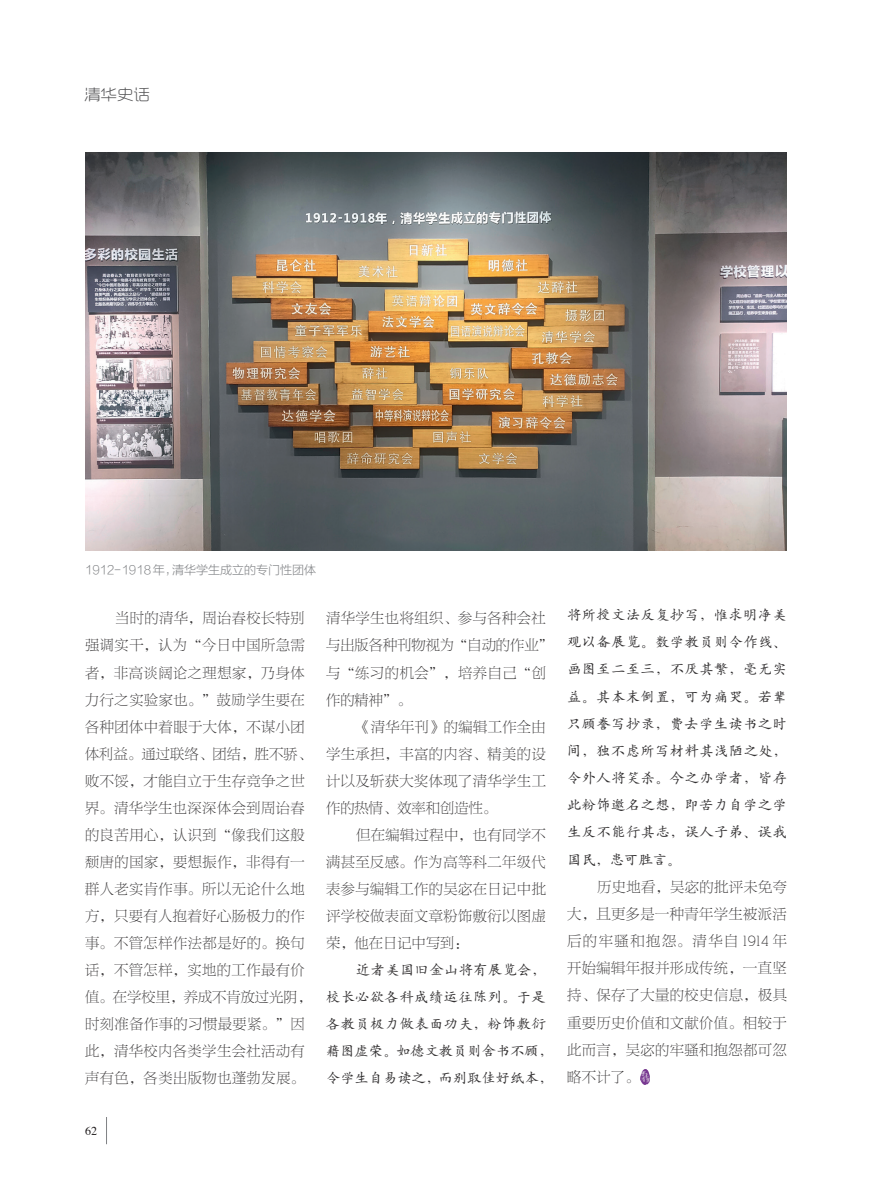
<style>
.page{position:relative;width:872px;height:1191px;background:#fff}
.page>*{position:absolute;margin:0;border:0;box-sizing:border-box;transform-origin:0 0}
.t1{font:300 15px "RTWS Yue Go Trial";color:#505052;scale:1.1 1}
.正文字体{font:14.25px/27px "FZNBSJW GB1 0";letter-spacing:.03em;color:#312f30;text-align:justify}
.正文字体-2{font:14.25px/27.2px "H Yc 1 gj";letter-spacing:.03em;color:#312f30}
.图注{font:12px "FZLTXHK GBK1 0";color:#808285}
.t2{font:12px "Times";color:#231f20}
</style>
<div class="page">
<svg style="left:106px;top:1117px;width:1px;height:27px"></svg>
<img style="left:640px;top:1069px;width:10px;height:15px">
<img style="left:85px;top:152px;width:702px;height:399px">
<p class="t1" style="left:84px;top:87px;width:61px">清华史话</p>
<p class="图注" style="left:85px;top:563px;width:233px">1912-1918年，清华学生成立的专门性团体</p>
<p class="正文字体" style="left:85px;top:605px;width:228px;text-align:left;text-indent:30px">当时的清华，周诒春校长特别强调实干，认为“今日中国所急需者，非高谈阔论之理想家，乃身体力行之实验家也。”鼓励学生要在各种团体中着眼于大体，不谋小团体利益。通过联络、团结，胜不骄、败不馁，才能自立于生存竞争之世界。清华学生也深深体会到周诒春的良苦用心，认识到“像我们这般颓唐的国家，要想振作，非得有一群人老实肯作事。所以无论什么地方，只要有人抱着好心肠极力的作事。不管怎样作法都是好的。换句话，不管怎样，实地的工作最有价值。在学校里，养成不肯放过光阴，时刻准备作事的习惯最要紧。”因此，清华校内各类学生会社活动有声有色，各类出版物也蓬勃发展。</p>
<p class="正文字体" style="left:326px;top:605px;width:228px;text-align:left">清华学生也将组织、参与各种会社与出版各种刊物视为“自动的作业”与“练习的机会”，培养自己“创作的精神”。</p>
<p class="正文字体" style="left:326px;top:713px;width:221px;text-indent:30px">《清华年刊》的编辑工作全由学生承担，丰富的内容、精美的设计以及斩获大奖体现了清华学生工作的热情、效率和创造性。</p>
<p class="正文字体" style="left:326px;top:821px;width:221px;text-indent:30px">但在编辑过程中，也有同学不满甚至反感。作为高等科二年级代表参与编辑工作的吴宓在日记中批评学校做表面文章粉饰敷衍以图虚荣，他在日记中写到：</p>
<p class="正文字体-2" style="left:326px;top:956px;width:228px;text-indent:30px">近者美国旧金山将有展览会，校长必欲各科成绩运往陈列。于是各教员极力做表面功夫，粉饰敷衍藉图虚荣。如德文教员则舍书不顾，令学生自易读之，而别取佳好纸本，</p>
<p class="t2" style="left:85px;top:1119px;width:13px">62</p>
<p class="正文字体-2" style="left:567px;top:601px;width:221px;text-align:justify">将所授文法反复抄写，惟求明净美观以备展览。数学教员则令作线、画图至二至三，不厌其繁，毫无实益。其本末倒置，可为痛哭。若辈只顾誊写抄录，费去学生读书之时间，独不虑所写材料其浅陋之处，令外人将笑杀。今之办学者，皆存此粉饰邀名之想，即苦力自学之学生反不能行其志，误人子弟、误我国民，患可胜言。</p>
<p class="正文字体" style="left:567px;top:873px;width:221px;text-indent:30px">历史地看，吴宓的批评未免夸大，且更多是一种青年学生被派活后的牢骚和抱怨。清华自 1914 年开始编辑年报并形成传统，一直坚持、保存了大量的校史信息，极具重要历史价值和文献价值。相较于此而言，吴宓的牢骚和抱怨都可忽略不计了。</p>
</div>
